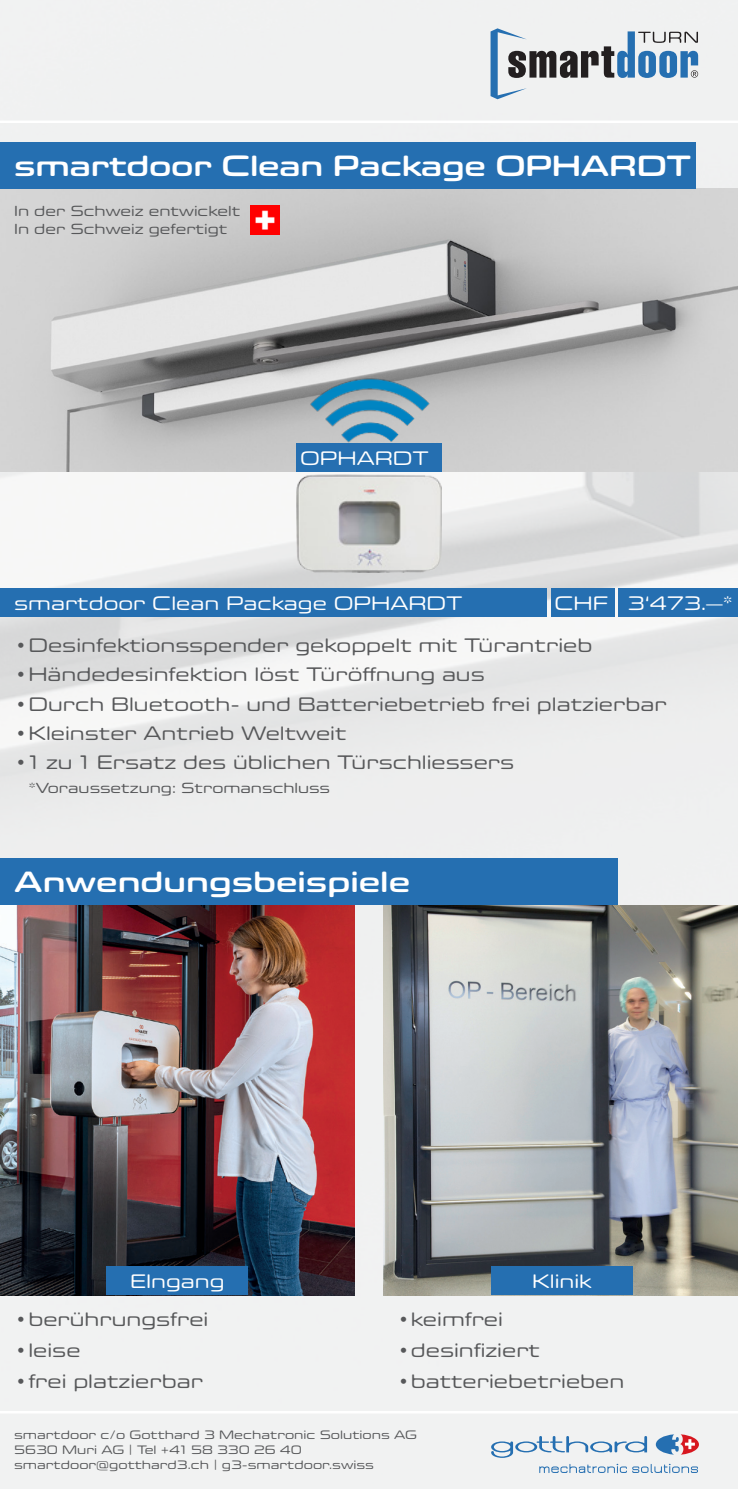
<style>
.page{position:relative;width:738px;height:1489px;background:#fff}
.page>*{position:absolute;margin:0;border:0;box-sizing:border-box;transform-origin:0 0}
.t1{font:600 30px "Eurostile Candy LT Pro";letter-spacing:-.01em;color:#fff}
.t2{font:20px "Eurostile Candy LT Pro";color:#57585a}
.t3{font:20px "Eurostile Candy LT Pro";color:#fff}
.t4{font:15px/18px "Eurostile Candy LT Pro";color:#57585a}
.t5{font:12.5px/15px "Eurostile Candy LT Pro";color:#57585a}
</style>
<div class="page">
<img style="left:0;top:0;width:737px;height:1488px">
<svg style="left:490px;top:28px;width:207px;height:71px"></svg>
<svg style="left:690px;top:70px;width:7px;height:8px"></svg>
<hr style="left:0;top:120px;width:737px;height:3px;background:#fff">
<svg style="left:491px;top:1435px;width:155px;height:22px"></svg>
<svg style="left:539px;top:1463px;width:158px;height:9px"></svg>
<svg style="left:655px;top:1434px;width:43px;height:20px"></svg>
<hr style="left:0;top:1410px;width:737px;height:3px;background:#fff">
<img style="left:0;top:188px;width:737px;height:284px">
<div style="left:0;top:142px;width:694px;height:46px;background:#256fb1"></div>
<div style="left:0;top:858px;width:617px;height:47px;background:#256fb1"></div>
<img style="left:296px;top:474px;width:145px;height:98px">
<img style="left:0;top:905px;width:354px;height:389px">
<img style="left:383px;top:905px;width:354px;height:390px">
<div style="left:106px;top:1266px;width:142px;height:28px;background:#256fb1"></div>
<div style="left:490px;top:1266px;width:142px;height:28px;background:#256fb1"></div>
<img style="left:306px;top:372px;width:125px;height:71px">
<div style="left:296px;top:443px;width:145px;height:29px;background:#256fb1"></div>
<div style="left:0;top:588px;width:546px;height:29px;background:#256fb1"></div>
<img style="left:251px;top:206px;width:28px;height:28px">
<div style="left:550px;top:588px;width:63px;height:29px;background:#256fb1"></div>
<div style="left:618px;top:588px;width:119px;height:29px;background:#256fb1"></div>
<p class="t1" style="left:14px;top:149px;width:677px">smartdoor Clean Package OPHARDT</p>
<p class="t4" style="left:14px;top:202px;width:227px">In der Schweiz entwickelt<br>In der Schweiz gefertigt</p>
<p class="t3" style="left:300px;top:447px;width:130px">OPHARDT</p>
<p class="t3" style="left:14px;top:592px;width:449px">smartdoor Clean Package OPHARDT</p>
<p class="t3" style="left:554px;top:592px;width:55px">CHF</p>
<p class="t3" style="left:627px;top:592px;width:107px">3‘473.–*</p>
<p class="t2" style="left:16px;top:634px;width:577px">•Desinfektionsspender gekoppelt mit Türantrieb</p>
<p class="t2" style="left:16px;top:663px;width:470px">•Händedesinfektion löst Türöffnung aus</p>
<p class="t2" style="left:16px;top:693px;width:651px">•Durch Bluetooth- und Batteriebetrieb frei platzierbar</p>
<p class="t2" style="left:16px;top:722px;width:332px">•Kleinster Antrieb Weltweit</p>
<p class="t2" style="left:16px;top:751px;width:499px">•1 zu 1 Ersatz des üblichen Türschliessers</p>
<p class="t4" style="left:28px;top:778px;width:303px">*Voraussetzung: Stromanschluss</p>
<p class="t1" style="left:14px;top:865px;width:397px">Anwendungsbeispiele</p>
<p class="t3" style="left:130px;top:1269px;width:96px">EIngang</p>
<p class="t3" style="left:531px;top:1269px;width:61px">Klinik</p>
<p class="t2" style="left:16px;top:1307px;width:194px">•berührungsfrei</p>
<p class="t2" style="left:16px;top:1338px;width:66px">•leise</p>
<p class="t2" style="left:16px;top:1370px;width:188px">•frei platzierbar</p>
<p class="t2" style="left:398px;top:1307px;width:106px">•keimfrei</p>
<p class="t2" style="left:398px;top:1338px;width:143px">•desinfiziert</p>
<p class="t2" style="left:398px;top:1370px;width:227px">•batteriebetrieben</p>
<p class="t5" style="left:14px;top:1427px;width:404px">smartdoor c/o Gotthard 3 Mechatronic Solutions AG<br>5630 Muri AG | Tel +41 58 330 26 40 smartdoor@gotthard3.ch | g3-smartdoor.swiss</p>
</div>
